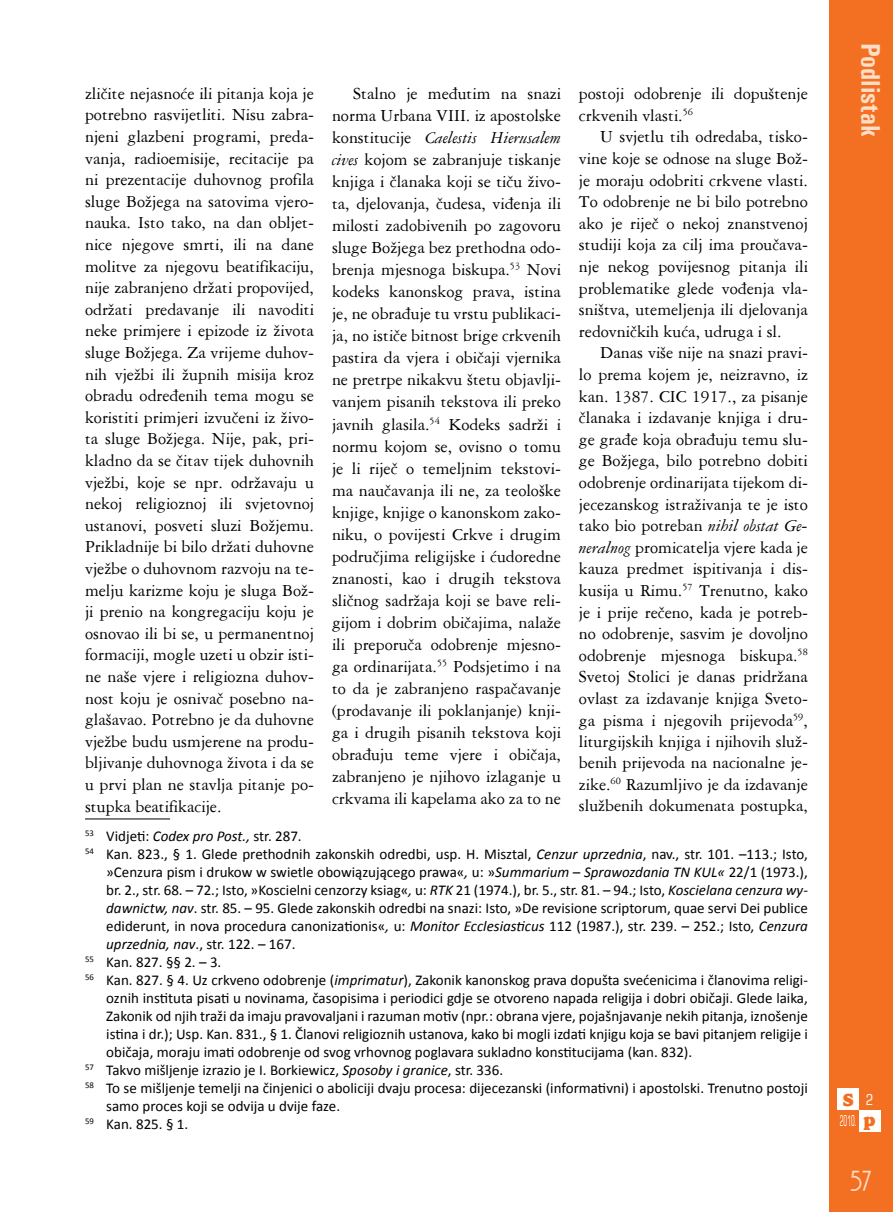
<style>
.page{position:relative;width:893px;height:1212px;background:#fff}
.page>*{position:absolute;margin:0;border:0;box-sizing:border-box;transform-origin:0 0}
.t1{font:700 condensed 27px "Univers";color:#fedec7}
.t2{font:27px "Andes";color:#fedec7}
.t3{font:18px/21.6px "American Garamond BT";color:#000;text-align:justify}
.t4{font:800 18px "Alfredo";color:#f36f21}
.t5{font:15px "Calibri";color:#000}
.t6{font:condensed 15px "Square 721 BT";color:#fff;scale:.5 1}
.t7{font:condensed 15px "Square 721 BT";color:#fff}
.s1{font-style:italic}
.s2{font-family:"Alfredo";font-weight:800;font-stretch:normal;font-size:18px;color:#f36f21}
</style>
<div class="page">
<div style="left:829px;top:0;width:64px;height:1212px;background:#f36f21"></div>
<div style="left:838px;top:1089px;width:21px;height:21px;background:#fff"></div>
<div style="left:859px;top:1110px;width:21px;height:21px;background:#fff"></div>
<hr style="left:85px;top:818px;width:85px;height:1px;background:#000">
<p class="t3" style="left:85px;top:82px;width:230px">zličite nejasnoće ili pitanja koja je potrebno rasvijetliti. Nisu zabra&shy;njeni glazbeni programi, preda&shy;vanja, radioemisije, recitacije pa ni prezentacije duhovnog profila sluge Božjega na satovima vjero&shy;nauka. Isto tako, na dan obljet&shy;nice njegove smrti, ili na dane molitve za njegovu beatifikaciju, nije zabranjeno držati propovijed, održati predavanje ili navoditi neke primjere i epizode iz života sluge Božjega. Za vrijeme duhov&shy;nih vježbi ili župnih misija kroz obradu određenih tema mogu se koristiti primjeri izvučeni iz živo&shy;ta sluge Božjega. Nije, pak, pri&shy;kladno da se čitav tijek duhovnih vježbi, koje se npr. održavaju u nekoj religioznoj ili svjetovnoj ustanovi, posveti sluzi Božjemu.<br>Prikladnije bi bilo držati duhovne vježbe o duhovnom razvoju na te&shy;melju karizme koju je sluga Bož&shy;ji prenio na kongregaciju koju je osnovao ili bi se, u permanentnoj formaciji, mogle uzeti u obzir isti&shy;ne naše vjere i religiozna duhov&shy;nost koju je osnivač posebno na&shy;glašavao. Potrebno je da duhovne vježbe budu usmjerene na produ&shy;bljivanje duhovnoga života i da se u prvi plan ne stavlja pitanje po&shy;stupka beatifikacije.</p>
<p class="t3" style="left:332px;top:82px;width:230px;line-height:22px;text-indent:21px">Stalno je međutim na snazi norma Urbana VIII. iz apostolske konstitucije <span class="s1">Caelestis Hierusalem cives</span> kojom se zabranjuje tiskanje knjiga i članaka koji se tiču živo&shy;ta, djelovanja, čudesa, viđenja ili milosti zadobivenih po zagovoru sluge Božjega bez prethodna odo&shy;brenja mjesnoga biskupa.<sup>53</sup> Novi kodeks kanonskog prava, istina je, ne obrađuje tu vrstu publikaci&shy;ja, no ističe bitnost brige crkvenih pastira da vjera i običaji vjernika ne pretrpe nikakvu štetu objavlji&shy;vanjem pisanih tekstova ili preko javnih glasila.<sup>54</sup> Kodeks sadrži i normu kojom se, ovisno o tomu je li riječ o temeljnim tekstovi&shy;ma naučavanja ili ne, za teološke knjige, knjige o kanonskom zako&shy;niku, o povijesti Crkve i drugim područjima religijske i ćudoredne znanosti, kao i drugih tekstova sličnog sadržaja koji se bave reli&shy;gijom i dobrim običajima, nalaže ili preporuča odobrenje mjesno&shy;ga ordinarijata.<sup>55</sup> Podsjetimo i na to da je zabranjeno raspačavanje (prodavanje ili poklanjanje) knji&shy;ga i drugih pisanih tekstova koji obrađuju teme vjere i običaja, zabranjeno je njihovo izlaganje u crkvama ili kapelama ako za to ne</p>
<p class="t3" style="left:579px;top:82px;width:230px;line-height:22px">postoji odobrenje ili dopuštenje crkvenih vlasti.<sup>56</sup></p>
<p class="t3" style="left:579px;top:126px;width:230px;text-indent:21px">U svjetlu tih odredaba, tisko&shy;vine koje se odnose na sluge Bož&shy;je moraju odobriti crkvene vlasti.<br>To odobrenje ne bi bilo potrebno ako je riječ o nekoj znanstvenoj studiji koja za cilj ima proučava&shy;nje nekog povijesnog pitanja ili problematike glede vođenja vla&shy;sništva, utemeljenja ili djelovanja redovničkih kuća, udruga i sl.</p>
<p class="t3" style="left:579px;top:342px;width:230px;text-indent:21px">Danas više nije na snazi pravi&shy;lo prema kojem je, neizravno, iz kan. 1387. CIC 1917., za pisanje članaka i izdavanje knjiga i dru&shy;ge građe koja obrađuju temu slu&shy;ge Božjega, bilo potrebno dobiti odobrenje ordinarijata tijekom di&shy;jecezanskog istraživanja te je isto tako bio potreban <span class="s1">nihil obstat Ge&shy;neralnog</span> promicatelja vjere kada je kauza predmet ispitivanja i dis&shy;kusija u Rimu.<sup>57</sup> Trenutno, kako je i prije rečeno, kada je potreb&shy;no odobrenje, sasvim je dovoljno odobrenje mjesnoga biskupa.<sup>58<br></sup>Svetoj Stolici je danas pridržana ovlast za izdavanje knjiga Sveto&shy;ga pisma i njegovih prijevoda<sup>59</sup>, liturgijskih knjiga i njihovih služ&shy;benih prijevoda na nacionalne je&shy;zike.<sup>60</sup> Razumljivo je da izdavanje službenih dokumenata postupka,</p>
<p class="t5" style="left:85px;top:826px;width:218px"><sup>53</sup> Vidjeti: <span class="s1">Codex pro Post.,</span> str. 287.</p>
<p class="t5" style="left:85px;top:844px;width:724px"><sup>54</sup> Kan. 823., § 1. Glede prethodnih zakonskih odredbi, usp. H. Misztal, <span class="s1">Cenzur uprzednia</span>, nav., str. 101. –113.; Isto,</p>
<p class="t5" style="left:106px;top:862px;width:703px">»Cenzura pism i drukow w swietle obowiązującego prawa«<span class="s1">,</span> u: »<span class="s1">Summarium – Sprawozdania TN KUL«</span> 22/1 (1973.),</p>
<p class="t5" style="left:106px;top:880px;width:703px">br. 2., str. 68. – 72.; Isto, »Koscielni cenzorzy ksiag«<span class="s1">,</span> u: <span class="s1">RTK</span> 21 (1974.), br. 5., str. 81. – 94.; Isto, <span class="s1">Koscielana cenzura wy-</span></p>
<p class="t5" style="left:106px;top:898px;width:703px"><span class="s1">dawnictw, nav</span>. str. 85. – 95. Glede zakonskih odredbi na snazi: Isto, »De revisione scriptorum, quae servi Dei publice</p>
<p class="t5" style="left:106px;top:916px;width:703px">ediderunt, in nova procedura canonizationis«<span class="s1">,</span> u: <span class="s1">Monitor Ecclesiasticus</span> 112 (1987.), str. 239. – 252.; Isto, <span class="s1">Cenzura</span></p>
<p class="t5" style="left:106px;top:934px;width:191px"><span class="s1">uprzednia, nav</span>., str. 122. – 167.</p>
<p class="t5" style="left:85px;top:952px;width:138px"><sup>55</sup> Kan. 827. §§ 2. – 3.</p>
<p class="t5" style="left:85px;top:970px;width:724px"><sup>56</sup> Kan. 827. § 4. Uz crkveno odobrenje (<span class="s1">imprimatur</span>), Zakonik kanonskog prava dopušta svećenicima i članovima religi-</p>
<p class="t5" style="left:106px;top:988px;width:703px">oznih instituta pisati u novinama, časopisima i periodici gdje se otvoreno napada religija i dobri običaji. Glede laika,</p>
<p class="t5" style="left:106px;top:1006px;width:703px">Zakonik od njih traži da imaju pravovaljani i razuman motiv (npr.: obrana vjere, pojašnjavanje nekih pitanja, iznošenje</p>
<p class="t5" style="left:106px;top:1024px;width:703px">istina i dr.); Usp. Kan. 831., § 1. Članovi religioznih ustanova, kako bi mogli izdati knjigu koja se bavi pitanjem religije i</p>
<p class="t5" style="left:106px;top:1042px;width:587px">običaja, moraju imati odobrenje od svog vrhovnog poglavara sukladno konstitucijama (kan. 832).</p>
<p class="t5" style="left:85px;top:1060px;width:420px"><sup>57</sup> Takvo mišljenje izrazio je I. Borkiewicz, <span class="s1">Sposoby i granice</span>, str. 336.</p>
<p class="t5" style="left:85px;top:1078px;width:724px"><sup>58</sup> To se mišljenje temelji na činjenici o aboliciji dvaju procesa: dijecezanski (informativni) i apostolski. Trenutno postoji</p>
<p class="t5" style="left:106px;top:1096px;width:235px">samo proces koji se odvija u dvije faze.</p>
<p class="t5" style="left:85px;top:1114px;width:105px"><sup>59</sup> Kan. 825. § 1.</p>
<h1 class="t1" style="left:887px;top:43px;width:96px;rotate:90deg">Podlistak</h1>
<p class="t4" style="left:843px;top:1090px;width:12px">S</p>
<p class="t6" style="left:840px;top:1112px;width:72px">2010. <span class="s2">p</span></p>
<p class="t7" style="left:866px;top:1090px;width:9px">2</p>
<h1 class="t2" style="left:850px;top:1169px;width:23px">57</h1>
</div>
